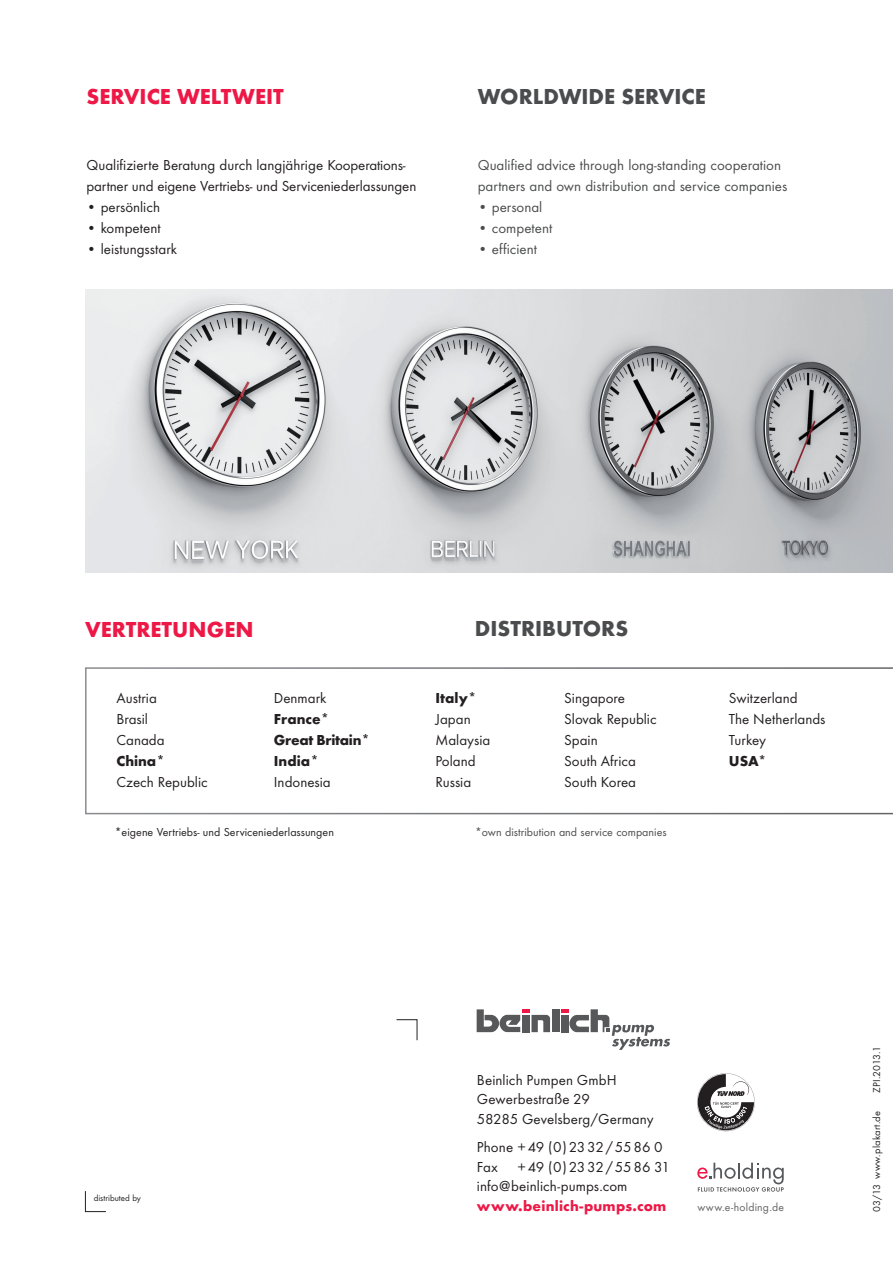
<style>
.page{position:relative;width:893px;height:1263px;background:#fff}
.page>*{position:absolute;margin:0;border:0;box-sizing:border-box;transform-origin:0 0}
.t1{font:800 22.5px "Function";color:#4b4c4d}
.t2{font:800 22.5px "Function";color:#ed1846}
.t3{font:15px/21px "Function";color:#231f20}
.t4{font:15px/21px "Function";color:#4b4c4d}
.t5{font:800 15px/21px "Function";color:#231f20}
.t6{font:800 15px "Function";letter-spacing:.015em;color:#ed1846}
.t7{font:12px "Function";color:#231f20}
.t8{font:12px "Function";color:#4b4c4d}
.t9{font:11.7px "Function";letter-spacing:.015em;color:#636366}
.t10{font:10.35px "Function";letter-spacing:.02em;color:#231f20}
.t11{font:9px "Function";color:#231f20}
</style>
<div class="page">
<svg style="left:85px;top:1191px;width:21px;height:21px"></svg>
<svg style="left:396px;top:1019px;width:22px;height:22px"></svg>
<img style="left:85px;top:289px;width:808px;height:283px">
<div style="left:552px;top:1009px;width:7px;height:23px;background:#57585a"></div>
<svg style="left:477px;top:1009px;width:73px;height:23px"></svg>
<svg style="left:561px;top:1009px;width:109px;height:41px"></svg>
<svg style="left:697px;top:1073px;width:58px;height:58px"></svg>
<svg style="left:85px;top:667px;width:808px;height:147px"></svg>
<svg style="left:697px;top:1162px;width:87px;height:30px"></svg>
<h1 class="t2" style="left:87px;top:83px;width:199px">SERVICE WELTWEIT</h1>
<p class="t3" style="left:87px;top:154px;width:331px">Qualifizierte Beratung durch langjährige Kooperations&shy;partner und eigene Vertriebs- und Serviceniederlassungen</p>
<p class="t3" style="left:87px;top:196px;width:75px">• persönlich</p>
<p class="t3" style="left:87px;top:217px;width:76px">• kompetent</p>
<p class="t3" style="left:87px;top:238px;width:92px">• leistungsstark</p>
<h1 class="t1" style="left:478px;top:83px;width:230px">WORLDWIDE SERVICE</h1>
<p class="t4" style="left:478px;top:154px;width:311px">Qualified advice through long-standing cooperation partners and own distribution and service companies</p>
<p class="t4" style="left:478px;top:196px;width:66px">• personal</p>
<p class="t4" style="left:478px;top:217px;width:76px">• competent</p>
<p class="t4" style="left:478px;top:238px;width:61px">• efficient</p>
<h1 class="t2" style="left:85px;top:616px;width:170px">VERTRETUNGEN</h1>
<p class="t3" style="left:116px;top:688px;width:50px">Austria<br>Brasil<br>Canada</p>
<p class="t5" style="left:116px;top:750px;width:50px">CHINA*</p>
<p class="t3" style="left:116px;top:772px;width:93px">Czech Republic</p>
<p class="t3" style="left:274px;top:688px;width:54px">Denmark</p>
<p class="t5" style="left:274px;top:708px;width:98px">FRANCE*<br>GREAT BRITAIN*<br>INDIA*</p>
<p class="t3" style="left:274px;top:772px;width:58px">Indonesia</p>
<h1 class="t1" style="left:475px;top:615px;width:155px">DISTRIBUTORS</h1>
<p class="t5" style="left:435px;top:687px;width:43px">ITALY*</p>
<p class="t3" style="left:435px;top:709px;width:56px">Japan<br>Malaysia<br>Poland<br>Russia</p>
<p class="t3" style="left:564px;top:688px;width:94px">Singapore<br>Slovak Republic<br>Spain<br>South Africa<br>South Korea</p>
<p class="t3" style="left:729px;top:688px;width:98px">Switzerland<br>The Netherlands<br>Turkey</p>
<p class="t5" style="left:729px;top:750px;width:39px">USA*</p>
<p class="t7" style="left:115px;top:825px;width:221px">*eigene Vertriebs- und Serviceniederlassungen</p>
<p class="t8" style="left:475px;top:825px;width:193px">*own distribution and service companies</p>
<p class="t11" style="left:94px;top:1193px;width:49px">distributed by</p>
<p class="t3" style="left:477px;top:1070px;width:178px;line-height:19.5px">Beinlich Pumpen GmbH<br>Gewerbestraße 29<br>58285 Gevelsberg/Germany</p>
<p class="t3" style="left:477px;top:1137px;width:187px;line-height:19.5px">Phone + 49 (0) 23 32 / 55 86 0<br>Fax</p>
<p class="t3" style="left:477px;top:1157px;width:195px;line-height:19.5px;text-indent:40px">+ 49 (0) 23 32 / 55 86 31 info@beinlich-pumps.com</p>
<p class="t6" style="left:477px;top:1197px;width:191px">WWW.BEINLICH-PUMPS.COM</p>
<p class="t9" style="left:697px;top:1200px;width:88px">www.e-holding.de</p>
<p class="t10" style="left:871px;top:1093px;width:48px;rotate:-90deg">ZPI.2013.1</p>
<p class="t10" style="left:871px;top:1212px;width:102px;rotate:-90deg">03/13 www.plakart.de</p>
</div>
